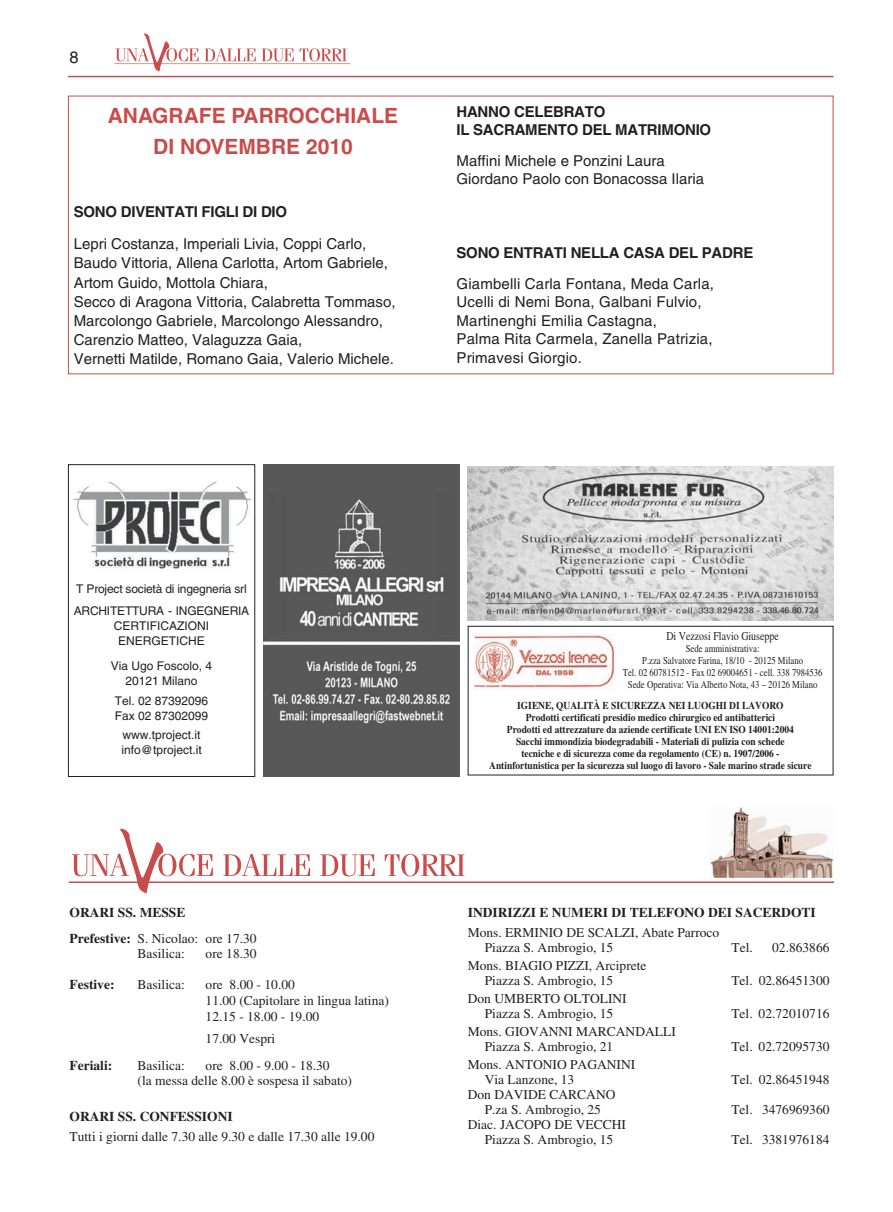
<style>
.page{position:relative;width:893px;height:1212px;background:#fff}
.page>*{position:absolute;margin:0;border:0;box-sizing:border-box;transform-origin:0 0}
.t1{font:700 21px/31.3px "Helvetica";color:#ca4c4a;text-align:center}
.t2{font:16.5px "Helvetica";color:#231f20}
.t3{font:15px/19px "Helvetica";color:#231f20}
.t4{font:700 15px/18.5px "Helvetica";letter-spacing:-.015em;color:#231f20}
.t5{font:13.5px/15px "Times";color:#231f20}
.t6{font:700 13.5px/26px "Times";color:#231f20}
.t7{font:12px/15px "Helvetica";color:#231f20}
.t8{font:12px "Times";color:#231f20;scale:.83 1}
.t9{font:11.25px/12.9px "Helvetica+GRTUFH";color:#231f20}
.t10{font:700 10.5px/12px "Times";color:#231f20;text-align:center;scale:.9 1}
.t11{font:10.5px/12px "Times";color:#231f20;text-align:center;scale:.83 1}
.t12{font:10.2px "New Aster Semi Bold+NBDTZF";color:#231f20}
.s1{font-weight:400}
</style>
<div class="page">
<svg style="left:114px;top:33px;width:236px;height:39px"></svg>
<svg style="left:72px;top:828px;width:141px;height:65px"></svg>
<svg style="left:320px;top:854px;width:55px;height:22px"></svg>
<svg style="left:385px;top:854px;width:79px;height:22px"></svg>
<svg style="left:223px;top:854px;width:87px;height:22px"></svg>
<img style="left:710px;top:807px;width:123px;height:70px">
<hr style="left:69px;top:881px;width:764px;height:2px;background:#ca4c4a">
<img style="left:468px;top:467px;width:365px;height:154px">
<img style="left:264px;top:464px;width:195px;height:313px">
<div style="left:68px;top:464px;width:187px;height:313px;border:1px solid #231f20"></div>
<svg style="left:74px;top:481px;width:177px;height:88px"></svg>
<div style="left:468px;top:626px;width:365px;height:149px;border:1px solid #231f20"></div>
<img style="left:474px;top:635px;width:141px;height:55px">
<hr style="left:68px;top:76px;width:765px;height:1px;background:#ca4c4a">
<p class="t2" style="left:70px;top:51px;width:11px">8</p>
<h1 class="t1" style="left:108px;top:101px;width:292px">ANAGRAFE PARROCCHIALE<br>DI NOVEMBRE 2010</h1>
<p class="t4" style="left:74px;top:204px;width:215px">SONO DIVENTATI FIGLI DI DIO</p>
<p class="t3" style="left:74px;top:236px;width:323px">Lepri Costanza, Imperiali Livia, Coppi Carlo, Baudo Vittoria, Allena Carlotta, Artom Gabriele, Artom Guido, Mottola Chiara,<br>Secco di Aragona Vittoria, Calabretta Tommaso, Marcolongo Gabriele, Marcolongo Alessandro, Carenzio Matteo, Valaguzza Gaia,<br>Vernetti Matilde, Romano Gaia, Valerio Michele.</p>
<p class="t4" style="left:456px;top:104px;width:256px">HANNO CELEBRATO<br>IL SACRAMENTO DEL MATRIMONIO</p>
<p class="t3" style="left:456px;top:153px;width:249px;line-height:18.5px">Maffini Michele e Ponzini Laura<br>Giordano Paolo con Bonacossa Ilaria</p>
<p class="t4" style="left:456px;top:245px;width:298px">SONO ENTRATI NELLA CASA DEL PADRE</p>
<p class="t3" style="left:456px;top:276px;width:259px;line-height:18.5px">Giambelli Carla Fontana, Meda Carla,<br>Ucelli di Nemi Bona, Galbani Fulvio,<br>Martinenghi Emilia Castagna,<br>Palma Rita Carmela, Zanella Patrizia,<br>Primavesi Giorgio.</p>
<p class="t7" style="left:74px;top:580px;width:177px;line-height:21.5px">T Project società di ingegneria srl<br>ARCHITETTURA - INGEGNERIA</p>
<p class="t7" style="left:114px;top:619px;width:97px;text-align:center">CERTIFICAZIONI<br>ENERGETICHE</p>
<p class="t7" style="left:111px;top:660px;width:103px;text-align:center">Via Ugo Foscolo, 4<br>20121 Milano</p>
<p class="t7" style="left:115px;top:694px;width:95px">Tel. 02 87392096<br>Fax 02 87302099</p>
<p class="t7" style="left:121px;top:728px;width:82px">www.tproject.it info@tproject.it</p>
<p class="t9" style="left:75px;top:589px;width:175px">ARCHITETTURA - INGEGNERIA<br>CERTIFICAZIONI ENERGETICHE<br>Via Ugo Foscolo, 4 - 20121 Milano</p>
<p class="t6" style="left:70px;top:901px;width:189px">ORARI SS. MESSE<br>Prefestive: <span class="s1">S. Nicolao: ore 17.30</span></p>
<p class="t5" style="left:138px;top:947px;width:49px">Basilica:</p>
<p class="t5" style="left:206px;top:947px;width:52px">ore 18.30</p>
<p class="t6" style="left:70px;top:973px;width:46px">Festive:</p>
<p class="t5" style="left:138px;top:978px;width:49px">Basilica:</p>
<p class="t5" style="left:206px;top:978px;width:185px;line-height:15.8px">ore 8.00 - 10.00<br>11.00 (Capitolare in lingua latina)<br>12.15 - 18.00 - 19.00</p>
<p class="t5" style="left:206px;top:1032px;width:71px">17.00 Vespri</p>
<p class="t6" style="left:70px;top:1053px;width:44px">Feriali:</p>
<p class="t5" style="left:138px;top:1059px;width:49px">Basilica:</p>
<p class="t5" style="left:138px;top:1058px;width:216px;line-height:15.8px;text-indent:68px">ore 8.00 - 9.00 - 18.30<br>(la messa delle 8.00 è sospesa il sabato)</p>
<p class="t6" style="left:70px;top:1105px;width:165px">ORARI SS. CONFESSIONI</p>
<p class="t5" style="left:70px;top:1130px;width:306px">Tutti i giorni dalle 7.30 alle 9.30 e dalle 17.30 alle 19.00</p>
<p class="t12" style="left:58px;top:1110px;width:73px">parrocchiale di</p>
<p class="t12" style="left:67px;top:1132px;width:55px">ringrazia la</p>
<p class="t8" style="left:666px;top:632px;width:137px">Di Vezzosi Flavio Giuseppe</p>
<p class="t11" style="left:623px;top:643px;width:242px">Sede amministrativa:<br>P.zza Salvatore Farina, 18/10 - 20125 Milano<br>Tel. 02 60781512 - Fax 02 69004651 - cell. 338 7984536<br>Sede Operativa: Via Alberto Nota, 43 – 20126 Milano</p>
<p class="t10" style="left:489px;top:701px;width:360px">IGIENE, QUALITÀ E SICUREZZA NEI LUOGHI DI LAVORO<br>Prodotti certificati presidio medico chirurgico ed antibatterici<br>Prodotti ed attrezzature da aziende certificate UNI EN ISO 14001:2004<br>Sacchi immondizia biodegradabili - Materiali di pulizia con schede<br>tecniche e di sicurezza come da regolamento (CE) n. 1907/2006 - Antinfortunistica per la sicurezza sul luogo di lavoro - Sale marino strade sicure</p>
<p class="t6" style="left:468px;top:901px;width:350px">INDIRIZZI E NUMERI DI TELEFONO DEI SACERDOTI</p>
<p class="t5" style="left:485px;top:926px;width:236px;text-indent:-17px">Mons. ERMINIO DE SCALZI, Abate Parroco<br>Piazza S. Ambrogio, 15</p>
<p class="t5" style="left:731px;top:941px;width:23px">Tel.</p>
<p class="t5" style="left:772px;top:941px;width:59px">02.863866</p>
<p class="t5" style="left:485px;top:959px;width:163px;text-indent:-17px">Mons. BIAGIO PIZZI, Arciprete<br>Piazza S. Ambrogio, 15</p>
<p class="t5" style="left:468px;top:992px;width:160px;text-align:center">Don UMBERTO OLTOLINI<br>Piazza S. Ambrogio, 15</p>
<p class="t5" style="left:485px;top:1025px;width:193px;text-indent:-17px">Mons. GIOVANNI MARCANDALLI<br>Piazza S. Ambrogio, 21</p>
<p class="t5" style="left:485px;top:1058px;width:152px;text-indent:-17px">Mons. ANTONIO PAGANINI<br>Via Lanzone, 13</p>
<p class="t5" style="left:468px;top:1088px;width:149px;text-align:center">Don DAVIDE CARCANO<br>P.za S. Ambrogio, 25</p>
<p class="t5" style="left:468px;top:1118px;width:160px;text-align:center">Diac. JACOPO DE VECCHI<br>Piazza S. Ambrogio, 15</p>
<p class="t5" style="left:731px;top:974px;width:100px">Tel. 02.86451300</p>
<p class="t5" style="left:731px;top:1007px;width:100px">Tel. 02.72010716</p>
<p class="t5" style="left:731px;top:1040px;width:100px">Tel. 02.72095730</p>
<p class="t5" style="left:731px;top:1073px;width:100px">Tel. 02.86451948</p>
<p class="t5" style="left:731px;top:1103px;width:100px">Tel. 3476969360</p>
<p class="t5" style="left:731px;top:1133px;width:100px">Tel. 3381976184</p>
</div>
